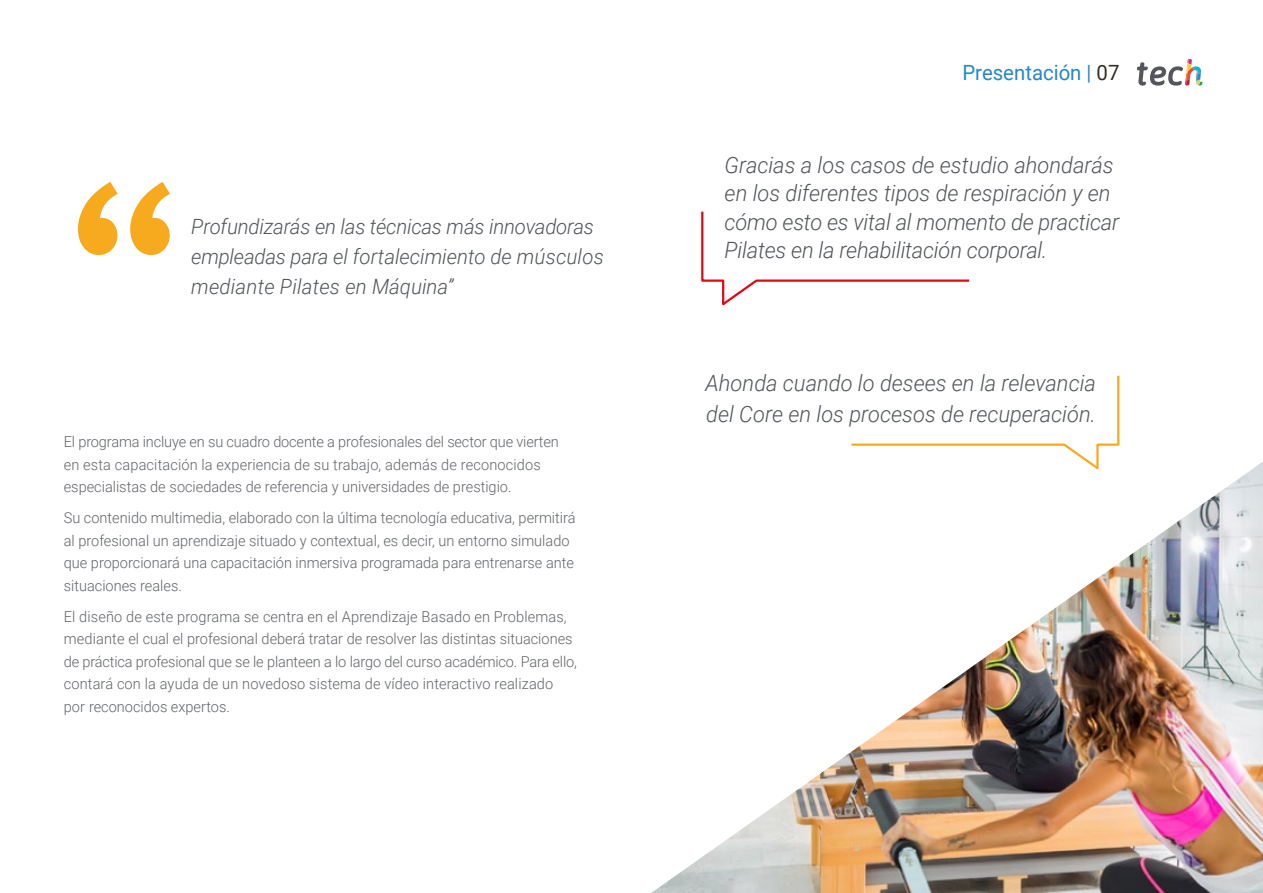
<style>
.page{position:relative;width:1263px;height:893px;background:#fff}
.page>*{position:absolute;margin:0;border:0;box-sizing:border-box;transform-origin:0 0}
.t1{font:italic 300 22.5px/28.5px "Roboto";color:#52555b}
.t2{font:italic 300 21px/30px "Roboto";letter-spacing:-.01em;color:#52555b}
.t3{font:21px "Roboto";color:#2488c9}
.t4{font:300 15px/22.5px "Roboto";color:#61646a}
.s1{color:#312e20}
</style>
<div class="page">
<svg style="left:78px;top:182px;width:92px;height:73px"></svg>
<img style="left:651px;top:462px;width:612px;height:431px">
<svg style="left:1137px;top:59px;width:65px;height:27px"></svg>
<svg style="left:849px;top:375px;width:271px;height:98px"></svg>
<svg style="left:701px;top:211px;width:269px;height:95px"></svg>
<h2 class="t2" style="left:191px;top:211px;width:414px">Profundizarás en las técnicas más innovadoras empleadas para el fortalecimiento de músculos mediante Pilates en Máquina”</h2>
<p class="t4" style="left:64px;top:430px;width:496px">El programa incluye en su cuadro docente a profesionales del sector que vierten en esta capacitación la experiencia de su trabajo, además de reconocidos especialistas de sociedades de referencia y universidades de prestigio.</p>
<p class="t4" style="left:64px;top:506px;width:513px">Su contenido multimedia, elaborado con la última tecnología educativa, permitirá al profesional un aprendizaje situado y contextual, es decir, un entorno simulado que proporcionará una capacitación inmersiva programada para entrenarse ante situaciones reales.</p>
<p class="t4" style="left:64px;top:605px;width:515px">El diseño de este programa se centra en el Aprendizaje Basado en Problemas, mediante el cual el profesional deberá tratar de resolver las distintas situaciones de práctica profesional que se le planteen a lo largo del curso académico. Para ello, contará con la ayuda de un novedoso sistema de vídeo interactivo realizado por reconocidos expertos.</p>
<h2 class="t3" style="left:962px;top:57px;width:159px">Presentación | <span class="s1">07</span></h2>
<h1 class="t1" style="left:725px;top:149px;width:396px">Gracias a los casos de estudio ahondarás en los diferentes tipos de respiración y en cómo esto es vital al momento de practicar Pilates en la rehabilitación corporal.</h1>
<h1 class="t1" style="left:706px;top:366px;width:392px;line-height:31.5px">Ahonda cuando lo desees en la relevancia del Core en los procesos de recuperación.</h1>
</div>
